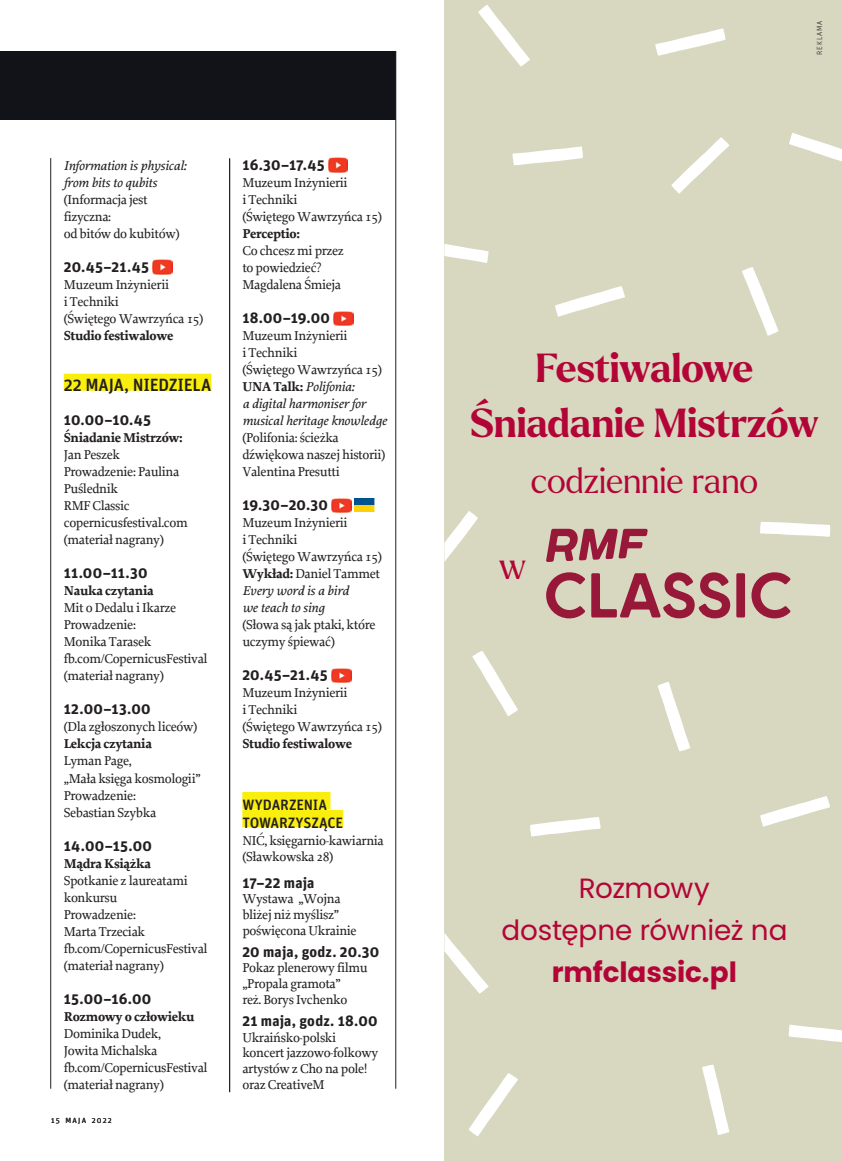
<style>
.page{position:relative;width:842px;height:1161px;background:#fff}
.page>*{position:absolute;margin:0;border:0;box-sizing:border-box;transform-origin:0 0}
.t1{font:700 39.45px/55.7px "Larken";letter-spacing:-.01em;color:#b30437;text-align:center}
.t2{font:300 37.2px "Larken";color:#b30437}
.t3{font:300 34.8px "Larken";letter-spacing:-.01em;color:#b30437}
.t4{font:27.9px/41.7px "Poppins";letter-spacing:-.005em;color:#b30437;text-align:center}
.t5{font:700 27.9px "Poppins";letter-spacing:-.005em;color:#b30437}
.t6{font:500 17.7px "Unit Pro";letter-spacing:-.01em;color:#231f20}
.t7{font:700 15px "Unit Pro";letter-spacing:.015em;color:#231f20}
.t8{font:500 15px/18px "Unit Pro";letter-spacing:-.01em;color:#231f20}
.t9{font:500 13.5px/17px "TP Proforma";letter-spacing:-.03em;color:#231f20}
.t10{font:13.5px/17px "TP Proforma Medium Cursiv";letter-spacing:-.005em;color:#231f20}
.t11{font:700 13.5px "TP Proforma";letter-spacing:-.03em;color:#231f20}
.t12{font:7.5px "Unit Pro";letter-spacing:.16em;color:#231f20}
.t13{font:300 7.5px "Unit Pro";letter-spacing:.12em;color:#231f20}
.s1{font-family:"TP Proforma";font-weight:700}
.s2{font-weight:700}
</style>
<div class="page">
<div style="left:64px;top:374px;width:147px;height:17px;background:#f9ee0e"></div>
<img style="left:153px;top:260px;width:19px;height:14px">
<div style="left:242px;top:792px;width:88px;height:17px;background:#f9ee0e"></div>
<div style="left:242px;top:810px;width:101px;height:17px;background:#f9ee0e"></div>
<img style="left:328px;top:158px;width:20px;height:14px">
<img style="left:333px;top:311px;width:20px;height:14px">
<img style="left:331px;top:498px;width:20px;height:14px">
<div style="left:354px;top:498px;width:20px;height:13px;background:#00538f"></div>
<div style="left:354px;top:505px;width:20px;height:7px;background:#fed105"></div>
<img style="left:331px;top:668px;width:20px;height:14px">
<hr style="left:229px;top:158px;width:1px;height:934px;background:#231f20">
<div style="left:0;top:51px;width:396px;height:68px;background:#111319"></div>
<hr style="left:50px;top:158px;width:1px;height:931px;background:#231f20">
<hr style="left:395px;top:51px;width:1px;height:1038px;background:#231f20">
<div style="left:444px;top:0;width:398px;height:1161px;background:#d8d7c0"></div>
<svg style="left:478px;top:5px;width:52px;height:61px"></svg>
<svg style="left:444px;top:244px;width:45px;height:19px"></svg>
<svg style="left:468px;top:1073px;width:50px;height:63px"></svg>
<svg style="left:472px;top:651px;width:46px;height:65px"></svg>
<svg style="left:444px;top:511px;width:34px;height:51px"></svg>
<svg style="left:555px;top:286px;width:70px;height:31px"></svg>
<svg style="left:760px;top:796px;width:70px;height:31px"></svg>
<svg style="left:530px;top:817px;width:71px;height:19px"></svg>
<svg style="left:512px;top:146px;width:71px;height:19px"></svg>
<svg style="left:789px;top:133px;width:53px;height:28px"></svg>
<svg style="left:444px;top:933px;width:45px;height:60px"></svg>
<svg style="left:671px;top:137px;width:58px;height:57px"></svg>
<svg style="left:789px;top:1024px;width:53px;height:18px"></svg>
<svg style="left:658px;top:682px;width:32px;height:69px"></svg>
<svg style="left:760px;top:522px;width:70px;height:15px"></svg>
<svg style="left:742px;top:267px;width:37px;height:69px"></svg>
<svg style="left:702px;top:1065px;width:27px;height:70px"></svg>
<svg style="left:655px;top:28px;width:70px;height:28px"></svg>
<div style="left:736px;top:573px;width:9px;height:44px;background:#971838;border-radius:2px"></div>
<svg style="left:591px;top:572px;width:139px;height:46px"></svg>
<svg style="left:751px;top:572px;width:40px;height:46px"></svg>
<svg style="left:546px;top:572px;width:39px;height:46px"></svg>
<svg style="left:546px;top:529px;width:102px;height:33px"></svg>
<p class="t10" style="left:64px;top:157px;width:124px">Information is physical: from bits to qubits</p>
<p class="t9" style="left:64px;top:191px;width:117px">(Informacja jest fizyczna:<br>od bitów do kubitów)</p>
<p class="t7" style="left:64px;top:257px;width:87px">20.45–21.45</p>
<p class="t9" style="left:64px;top:276px;width:141px">Muzeum Inżynierii<br>i Techniki<br>(Świętego Wawrzyńca 15)</p>
<p class="t11" style="left:64px;top:327px;width:111px">Studio festiwalowe</p>
<h3 class="t6" style="left:64px;top:374px;width:149px">22 MAJA, NIEDZIELA</h3>
<p class="t7" style="left:64px;top:410px;width:89px">10.00–10.45</p>
<p class="t11" style="left:64px;top:429px;width:121px">Śniadanie Mistrzów:</p>
<p class="t9" style="left:64px;top:446px;width:126px">Jan Peszek<br>Prowadzenie: Paulina<br>Puślednik<br>RMF Classic copernicusfestival.com (materiał nagrany)</p>
<p class="t7" style="left:64px;top:563px;width:85px">11.00–11.30</p>
<p class="t11" style="left:64px;top:582px;width:91px">Nauka czytania</p>
<p class="t9" style="left:64px;top:599px;width:145px">Mit o Dedalu i Ikarze<br>Prowadzenie:<br>Monika Tarasek fb.com/CopernicusFestival (materiał nagrany)</p>
<p class="t7" style="left:64px;top:699px;width:88px">12.00–13.00</p>
<p class="t9" style="left:64px;top:718px;width:135px">(Dla zgłoszonych liceów)</p>
<p class="t11" style="left:64px;top:735px;width:90px">Lekcja czytania</p>
<p class="t9" style="left:64px;top:752px;width:138px">Lyman Page,<br>„Mała księga kosmologii”<br>Prowadzenie:<br>Sebastian Szybka</p>
<p class="t7" style="left:64px;top:835px;width:90px">14.00–15.00</p>
<p class="t11" style="left:64px;top:854px;width:89px">Mądra Książka</p>
<p class="t9" style="left:64px;top:871px;width:145px">Spotkanie z laureatami konkursu<br>Prowadzenie:<br>Marta Trzeciak fb.com/CopernicusFestival (materiał nagrany)</p>
<p class="t7" style="left:64px;top:988px;width:89px">15.00–16.00</p>
<p class="t11" style="left:64px;top:1007px;width:132px">Rozmowy o człowieku</p>
<p class="t9" style="left:64px;top:1024px;width:145px">Dominika Dudek,<br>Jowita Michalska fb.com/CopernicusFestival (materiał nagrany)</p>
<p class="t12" style="left:51px;top:1115px;width:62px">15 MAJA 2022</p>
<p class="t7" style="left:242px;top:155px;width:84px">16.30–17.45</p>
<p class="t9" style="left:242px;top:174px;width:141px">Muzeum Inżynierii<br>i Techniki<br>(Świętego Wawrzyńca 15)</p>
<p class="t11" style="left:242px;top:225px;width:59px">Perceptio:</p>
<p class="t9" style="left:242px;top:242px;width:103px">Co chcesz mi przez to powiedzieć?<br>Magdalena Śmieja</p>
<p class="t7" style="left:242px;top:308px;width:89px">18.00–19.00</p>
<p class="t9" style="left:242px;top:327px;width:141px">Muzeum Inżynierii<br>i Techniki<br>(Świętego Wawrzyńca 15)</p>
<p class="t10" style="left:242px;top:378px;width:146px"><span class="s1">UNA Talk:</span> Polifonia:<br>a digital harmoniser for musical heritage knowledge</p>
<p class="t9" style="left:242px;top:429px;width:145px">(Polifonia: ścieżka dźwiękowa naszej historii)<br>Valentina Presutti</p>
<p class="t7" style="left:242px;top:495px;width:87px">19.30–20.30</p>
<p class="t9" style="left:242px;top:514px;width:141px">Muzeum Inżynierii<br>i Techniki<br>(Świętego Wawrzyńca 15)<br><span class="s2">Wykład:</span> Daniel Tammet</p>
<p class="t10" style="left:242px;top:582px;width:108px">Every word is a bird we teach to sing</p>
<p class="t9" style="left:242px;top:616px;width:135px">(Słowa są jak ptaki, które uczymy śpiewać)</p>
<p class="t7" style="left:242px;top:665px;width:87px">20.45–21.45</p>
<p class="t9" style="left:242px;top:684px;width:141px">Muzeum Inżynierii<br>i Techniki<br>(Świętego Wawrzyńca 15)</p>
<p class="t11" style="left:242px;top:735px;width:111px">Studio festiwalowe</p>
<p class="t8" style="left:242px;top:795px;width:102px">WYDARZENIA<br>TOWARZYSZĄCE</p>
<p class="t9" style="left:242px;top:832px;width:143px;line-height:15.8px">NIĆ, księgarnio-kawiarnia (Sławkowska 28)</p>
<p class="t7" style="left:242px;top:872px;width:74px">17–22 maja</p>
<p class="t9" style="left:242px;top:891px;width:116px;line-height:15.8px">Wystawa „Wojna bliżej niż myślisz” poświęcona Ukrainie</p>
<p class="t7" style="left:242px;top:942px;width:138px">20 maja, godz. 20.30</p>
<p class="t9" style="left:242px;top:960px;width:127px;line-height:15.8px">Pokaz plenerowy filmu „Propala gramota”<br>reż. Borys Ivchenko</p>
<p class="t7" style="left:242px;top:1011px;width:137px">21 maja, godz. 18.00</p>
<p class="t9" style="left:242px;top:1029px;width:137px;line-height:15.8px">Ukraińsko-polski koncert jazzowo-folkowy artystów z Cho na pole! oraz CreativeM</p>
<p class="t13" style="left:815px;top:55px;width:36px;rotate:-90deg">REKLAMA</p>
<h1 class="t1" style="left:470px;top:340px;width:350px">Festiwalowe<br>Śniadanie Mistrzów</h1>
<h3 class="t3" style="left:531px;top:458px;width:229px">codziennie rano</h3>
<h2 class="t2" style="left:499px;top:541px;width:29px">w</h2>
<h3 class="t4" style="left:501px;top:868px;width:288px">Rozmowy<br>dostępne również na</h3>
<h3 class="t5" style="left:552px;top:956px;width:187px">rmfclassic.pl</h3>
</div>
